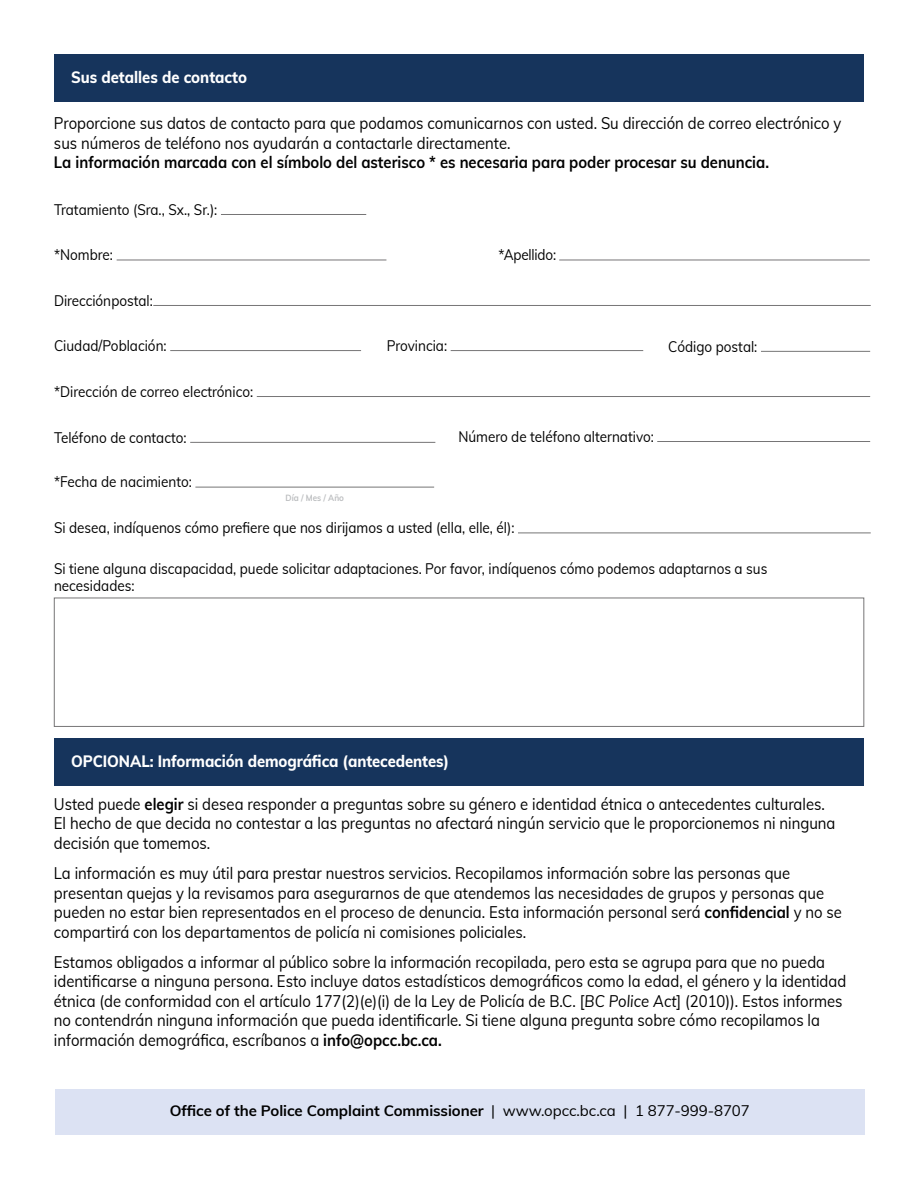
<style>
.page{position:relative;width:918px;height:1188px;background:#fff}
.page>*{position:absolute;margin:0;border:0;box-sizing:border-box;transform-origin:0 0}
.t1{font:16.5px/19.5px "Muli";color:#000;scale:.9 1}
.t2{font:700 16.5px "Muli";color:#000;scale:.9 1}
.t3{font:800 16.5px "Muli";letter-spacing:-.005em;color:#fff;scale:.9 1}
.t4{font:15px/16.5px "Muli";color:#000;scale:.9 1}
.t5{font:700 15px "Muli";letter-spacing:-.005em;color:#000}
.t6{font:700 9px "Muli";color:#bcbec0;scale:.9 1}
.s1{font-weight:700}
.s2{font-style:italic}
.s3{font-weight:400}
</style>
<div class="page">
<hr style="left:117px;top:260px;width:269px;height:1px;background:#767576">
<hr style="left:559px;top:260px;width:311px;height:1px;background:#767576">
<div style="left:54px;top:54px;width:810px;height:48px;background:#16345c"></div>
<hr style="left:257px;top:396px;width:613px;height:1px;background:#767576">
<hr style="left:195px;top:487px;width:239px;height:1px;background:#767576">
<hr style="left:190px;top:442px;width:245px;height:1px;background:#767576">
<hr style="left:657px;top:441px;width:213px;height:1px;background:#767576">
<hr style="left:153px;top:305px;width:718px;height:1px;background:#767576">
<hr style="left:221px;top:214px;width:145px;height:1px;background:#767576">
<hr style="left:451px;top:350px;width:192px;height:1px;background:#767576">
<hr style="left:170px;top:350px;width:191px;height:1px;background:#767576">
<hr style="left:761px;top:351px;width:109px;height:1px;background:#767576">
<hr style="left:518px;top:533px;width:353px;height:1px;background:#767576">
<div style="left:54px;top:598px;width:810px;height:129px;border:1px solid #767576"></div>
<div style="left:55px;top:1089px;width:810px;height:46px;background:#dce2f3"></div>
<div style="left:54px;top:738px;width:810px;height:48px;background:#16345c"></div>
<p class="t3" style="left:71px;top:65px;width:197px">Sus detalles de contacto</p>
<p class="t1" style="left:54px;top:113px;width:876px">Proporcione sus datos de contacto para que podamos comunicarnos con usted. Su dirección de correo electrónico y sus números de teléfono nos ayudarán a contactarle directamente.</p>
<p class="t2" style="left:54px;top:150px;width:796px">La información marcada con el símbolo del asterisco * es necesaria para poder procesar su denuncia.</p>
<p class="t4" style="left:54px;top:201px;width:183px">Tratamiento (Sra., Sx., Sr.):</p>
<p class="t4" style="left:54px;top:246px;width:67px">*Nombre:</p>
<p class="t4" style="left:499px;top:246px;width:65px">*Apellido:</p>
<p class="t4" style="left:54px;top:291px;width:111px">Dirección postal:</p>
<p class="t4" style="left:54px;top:337px;width:127px">Ciudad/Población:</p>
<p class="t4" style="left:387px;top:337px;width:69px">Provincia:</p>
<p class="t4" style="left:668px;top:337px;width:101px">Código postal:</p>
<p class="t4" style="left:54px;top:382px;width:223px">*Dirección de correo electrónico:</p>
<p class="t4" style="left:54px;top:428px;width:149px">Teléfono de contacto:</p>
<p class="t4" style="left:458px;top:428px;width:219px">Número de teléfono alternativo:</p>
<p class="t4" style="left:54px;top:473px;width:155px">*Fecha de nacimiento:</p>
<p class="t6" style="left:286px;top:491px;width:66px">Día / Mes / Año</p>
<p class="t4" style="left:54px;top:519px;width:513px">Si desea, indíquenos cómo prefiere que nos dirijamos a usted (ella, elle, él):</p>
<p class="t4" style="left:54px;top:560px;width:794px">Si tiene alguna discapacidad, puede solicitar adaptaciones. Por favor, indíquenos cómo podemos adaptarnos a sus necesidades:</p>
<p class="t3" style="left:71px;top:749px;width:422px">OPCIONAL: Información demográfica (antecedentes)</p>
<p class="t1" style="left:54px;top:793px;width:870px">Usted puede <span class="s1">elegir</span> si desea responder a preguntas sobre su género e identidad étnica o antecedentes culturales.<br>El hecho de que decida no contestar a las preguntas no afectará ningún servicio que le proporcionemos ni ninguna decisión que tomemos.</p>
<p class="t1" style="left:54px;top:863px;width:877px">La información es muy útil para prestar nuestros servicios. Recopilamos información sobre las personas que presentan quejas y la revisamos para asegurarnos de que atendemos las necesidades de grupos y personas que pueden no estar bien representados en el proceso de denuncia. Esta información personal será <span class="s1">confidencial</span> y no se compartirá con los departamentos de policía ni comisiones policiales.</p>
<p class="t1" style="left:54px;top:951px;width:882px">Estamos obligados a informar al público sobre la información recopilada, pero esta se agrupa para que no pueda identificarse a ninguna persona. Esto incluye datos estadísticos demográficos como la edad, el género y la identidad étnica (de conformidad con el artículo 177(2)(e)(i) de la Ley de Policía de B.C. [<span class="s2">BC Police Act</span>] (2010)). Estos informes no contendrán ninguna información que pueda identificarle. Si tiene alguna pregunta sobre cómo recopilamos la información demográfica, escríbanos a <span class="s1">info@opcc.bc.ca.</span></p>
<p class="t5" style="left:170px;top:1100px;width:581px">Office of the Police Complaint Commissioner <span class="s3">| www.opcc.bc.ca | 1 877-999-8707</span></p>
</div>
